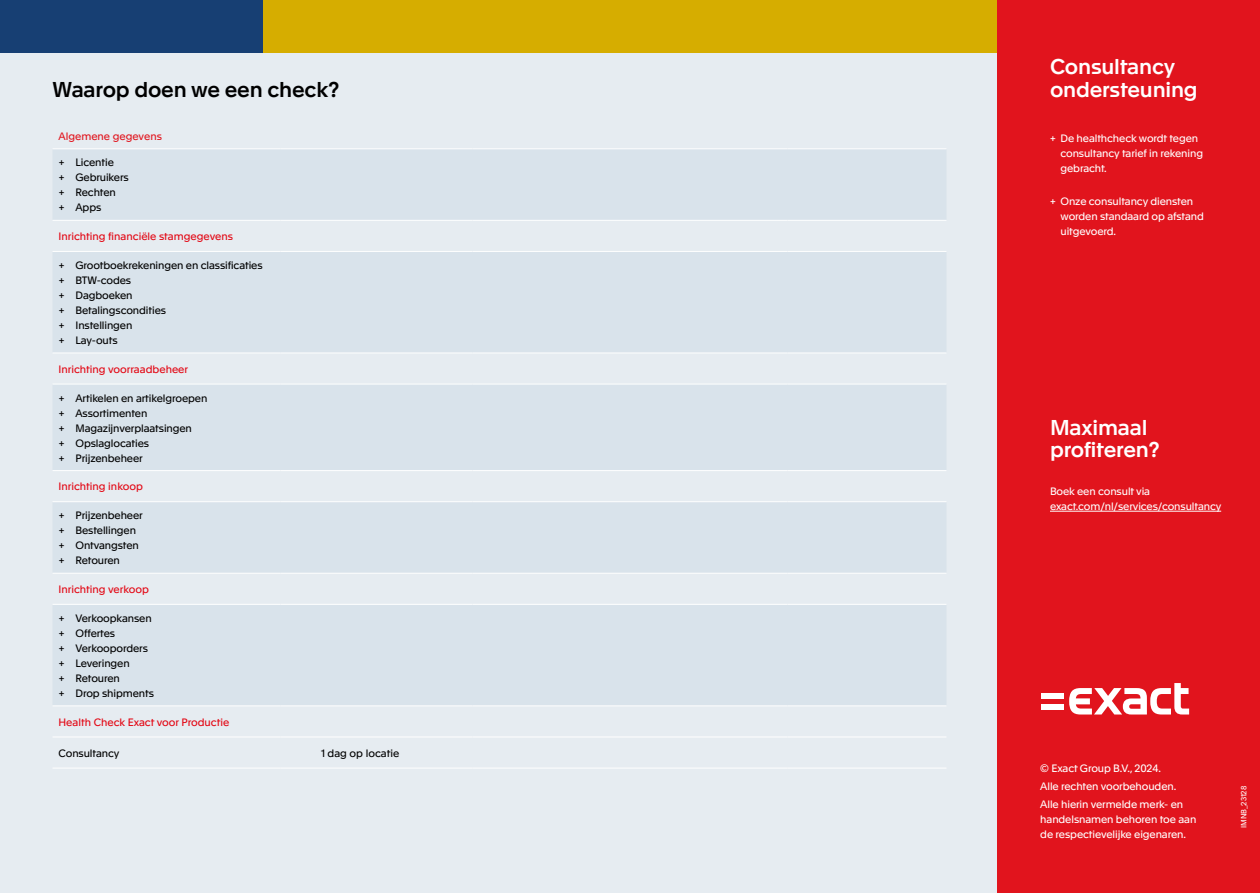
<style>
.page{position:relative;width:1260px;height:893px;background:#fff}
.page>*{position:absolute;margin:0;border:0;box-sizing:border-box;transform-origin:0 0}
.t1{font:500 21px/22.5px "Apax";letter-spacing:-.01em;color:#fff}
.t2{font:500 21px "Apax";letter-spacing:-.01em;color:#000}
.t3{font:10.5px/15px "Apax";letter-spacing:-.01em;color:#000}
.t4{font:10.5px/15px "Apax";letter-spacing:-.01em;color:#fff}
.t5{font:10.5px "Apax";color:#e30613}
.t6{font:10.5px "Apax";color:#e1141d}
.t7{font:7.5px "Apax";letter-spacing:-.01em;color:#fff}
</style>
<div class="page">
<div style="left:0;top:0;width:998px;height:892px;background:#e6ecf1"></div>
<div style="left:998px;top:0;width:262px;height:892px;background:#e1141d"></div>
<svg style="left:53px;top:150px;width:893px;height:555px;fill:#d9e3eb"></svg>
<hr style="left:52px;top:148px;width:229px;height:1px;background:#fff">
<hr style="left:281px;top:148px;width:34px;height:1px;background:#fff">
<hr style="left:472px;top:148px;width:158px;height:1px;background:#fff">
<hr style="left:630px;top:148px;width:158px;height:1px;background:#fff">
<hr style="left:52px;top:220px;width:229px;height:1px;background:#fff">
<hr style="left:281px;top:220px;width:34px;height:1px;background:#fff">
<hr style="left:472px;top:220px;width:158px;height:1px;background:#fff">
<hr style="left:52px;top:251px;width:229px;height:1px;background:#fff">
<hr style="left:281px;top:251px;width:34px;height:1px;background:#fff">
<hr style="left:472px;top:251px;width:158px;height:1px;background:#fff">
<hr style="left:630px;top:251px;width:158px;height:1px;background:#fff">
<hr style="left:52px;top:352px;width:229px;height:1px;background:#fff">
<hr style="left:281px;top:352px;width:34px;height:1px;background:#fff">
<hr style="left:472px;top:352px;width:158px;height:1px;background:#fff">
<hr style="left:630px;top:352px;width:158px;height:1px;background:#fff">
<hr style="left:52px;top:383px;width:229px;height:1px;background:#fff">
<hr style="left:281px;top:383px;width:34px;height:1px;background:#fff">
<hr style="left:472px;top:383px;width:158px;height:1px;background:#fff">
<hr style="left:630px;top:383px;width:158px;height:1px;background:#fff">
<hr style="left:52px;top:470px;width:229px;height:1px;background:#fff">
<hr style="left:281px;top:470px;width:34px;height:1px;background:#fff">
<hr style="left:472px;top:470px;width:158px;height:1px;background:#fff">
<hr style="left:630px;top:470px;width:158px;height:1px;background:#fff">
<hr style="left:52px;top:501px;width:229px;height:1px;background:#fff">
<hr style="left:281px;top:501px;width:34px;height:1px;background:#fff">
<hr style="left:472px;top:501px;width:158px;height:1px;background:#fff">
<hr style="left:630px;top:501px;width:158px;height:1px;background:#fff">
<hr style="left:52px;top:573px;width:229px;height:1px;background:#fff">
<hr style="left:281px;top:573px;width:34px;height:1px;background:#fff">
<hr style="left:472px;top:573px;width:158px;height:1px;background:#fff">
<hr style="left:630px;top:573px;width:158px;height:1px;background:#fff">
<hr style="left:52px;top:604px;width:229px;height:1px;background:#fff">
<hr style="left:281px;top:604px;width:34px;height:1px;background:#fff">
<hr style="left:472px;top:604px;width:158px;height:1px;background:#fff">
<hr style="left:630px;top:604px;width:158px;height:1px;background:#fff">
<hr style="left:52px;top:705px;width:229px;height:1px;background:#fff">
<hr style="left:281px;top:705px;width:34px;height:1px;background:#fff">
<hr style="left:472px;top:705px;width:158px;height:1px;background:#fff">
<hr style="left:630px;top:705px;width:158px;height:1px;background:#fff">
<hr style="left:52px;top:736px;width:229px;height:1px;background:#fff">
<hr style="left:281px;top:736px;width:34px;height:1px;background:#fff">
<hr style="left:472px;top:736px;width:158px;height:1px;background:#fff">
<hr style="left:630px;top:736px;width:158px;height:1px;background:#fff">
<hr style="left:52px;top:767px;width:229px;height:1px;background:#fff">
<hr style="left:281px;top:767px;width:34px;height:1px;background:#fff">
<hr style="left:472px;top:767px;width:158px;height:1px;background:#fff">
<hr style="left:630px;top:767px;width:158px;height:1px;background:#fff">
<hr style="left:315px;top:148px;width:157px;height:1px;background:#fff">
<hr style="left:788px;top:148px;width:158px;height:1px;background:#fff">
<hr style="left:315px;top:220px;width:157px;height:1px;background:#fff">
<hr style="left:630px;top:220px;width:158px;height:1px;background:#fff">
<hr style="left:788px;top:220px;width:158px;height:1px;background:#fff">
<hr style="left:315px;top:251px;width:157px;height:1px;background:#fff">
<hr style="left:788px;top:251px;width:158px;height:1px;background:#fff">
<hr style="left:315px;top:352px;width:157px;height:1px;background:#fff">
<hr style="left:788px;top:352px;width:158px;height:1px;background:#fff">
<hr style="left:315px;top:383px;width:157px;height:1px;background:#fff">
<hr style="left:788px;top:383px;width:158px;height:1px;background:#fff">
<hr style="left:315px;top:470px;width:157px;height:1px;background:#fff">
<hr style="left:788px;top:470px;width:158px;height:1px;background:#fff">
<hr style="left:315px;top:501px;width:157px;height:1px;background:#fff">
<hr style="left:788px;top:501px;width:158px;height:1px;background:#fff">
<hr style="left:315px;top:573px;width:157px;height:1px;background:#fff">
<hr style="left:788px;top:573px;width:158px;height:1px;background:#fff">
<hr style="left:315px;top:604px;width:157px;height:1px;background:#fff">
<hr style="left:788px;top:604px;width:158px;height:1px;background:#fff">
<hr style="left:315px;top:705px;width:157px;height:1px;background:#fff">
<hr style="left:788px;top:705px;width:158px;height:1px;background:#fff">
<hr style="left:315px;top:736px;width:157px;height:1px;background:#fff">
<hr style="left:788px;top:736px;width:158px;height:1px;background:#fff">
<hr style="left:315px;top:767px;width:157px;height:1px;background:#fff">
<hr style="left:788px;top:767px;width:158px;height:1px;background:#fff">
<hr style="left:1050px;top:511px;width:171px;height:1px;background:#fff">
<div style="left:1041px;top:693px;width:22px;height:6px;background:#fff"></div>
<div style="left:1041px;top:703px;width:22px;height:6px;background:#fff"></div>
<svg style="left:1069px;top:683px;width:120px;height:31px"></svg>
<div style="left:262px;top:0;width:736px;height:52px;background:#d6ad00"></div>
<div style="left:0;top:0;width:262px;height:52px;background:#173f73"></div>
<h1 class="t2" style="left:52px;top:74px;width:288px">Waarop doen we een check?</h1>
<p class="t6" style="left:58px;top:129px;width:105px">Algemene gegevens</p>
<p class="t3" style="left:58px;top:154px;width:72px">+ Licentie<br>+ Gebruikers + Rechten<br>+ Apps</p>
<p class="t5" style="left:58px;top:229px;width:176px">Inrichting financiële stamgegevens</p>
<p class="t3" style="left:58px;top:257px;width:206px">+ Grootboekrekeningen en classificaties + BTW-codes<br>+ Dagboeken<br>+ Betalingscondities<br>+ Instellingen<br>+ Lay-outs</p>
<p class="t5" style="left:58px;top:361px;width:131px">Inrichting voorraadbeheer</p>
<p class="t3" style="left:58px;top:389px;width:150px">+ Artikelen en artikelgroepen + Assortimenten<br>+ Magazijnverplaatsingen<br>+ Opslaglocaties<br>+ Prijzenbeheer</p>
<p class="t5" style="left:58px;top:479px;width:86px">Inrichting inkoop</p>
<p class="t3" style="left:58px;top:507px;width:86px">+ Prijzenbeheer + Bestellingen + Ontvangsten + Retouren</p>
<p class="t5" style="left:58px;top:582px;width:92px">Inrichting verkoop</p>
<p class="t3" style="left:58px;top:610px;width:97px">+ Verkoopkansen + Offertes<br>+ Verkooporders + Leveringen<br>+ Retouren<br>+ Drop shipments</p>
<p class="t5" style="left:58px;top:714px;width:172px">Health Check Exact voor Productie</p>
<p class="t3" style="left:58px;top:745px;width:62px">Consultancy</p>
<p class="t3" style="left:321px;top:745px;width:80px">1 dag op locatie</p>
<h1 class="t1" style="left:1050px;top:54px;width:149px">Consultancy ondersteuning</h1>
<p class="t4" style="left:1060px;top:130px;width:144px;text-indent:-10px">+ De healthcheck wordt tegen consultancy tarief in rekening gebracht.</p>
<p class="t4" style="left:1060px;top:193px;width:145px;text-indent:-10px">+ Onze consultancy diensten worden standaard op afstand uitgevoerd.</p>
<h1 class="t1" style="left:1050px;top:414px;width:111px">Maximaal profiteren?</h1>
<p class="t4" style="left:1050px;top:483px;width:173px">Boek een consult via exact.com/nl/services/consultancy</p>
<p class="t4" style="left:1040px;top:758px;width:144px;line-height:18px">© Exact Group B.V., 2024.<br>Alle rechten voorbehouden.<br>Alle hierin vermelde merk- en</p>
<p class="t4" style="left:1040px;top:811px;width:158px">handelsnamen behoren toe aan de respectievelijke eigenaren.</p>
<p class="t7" style="left:1239px;top:828px;width:44px;rotate:-90deg">IMNB_23128</p>
</div>
